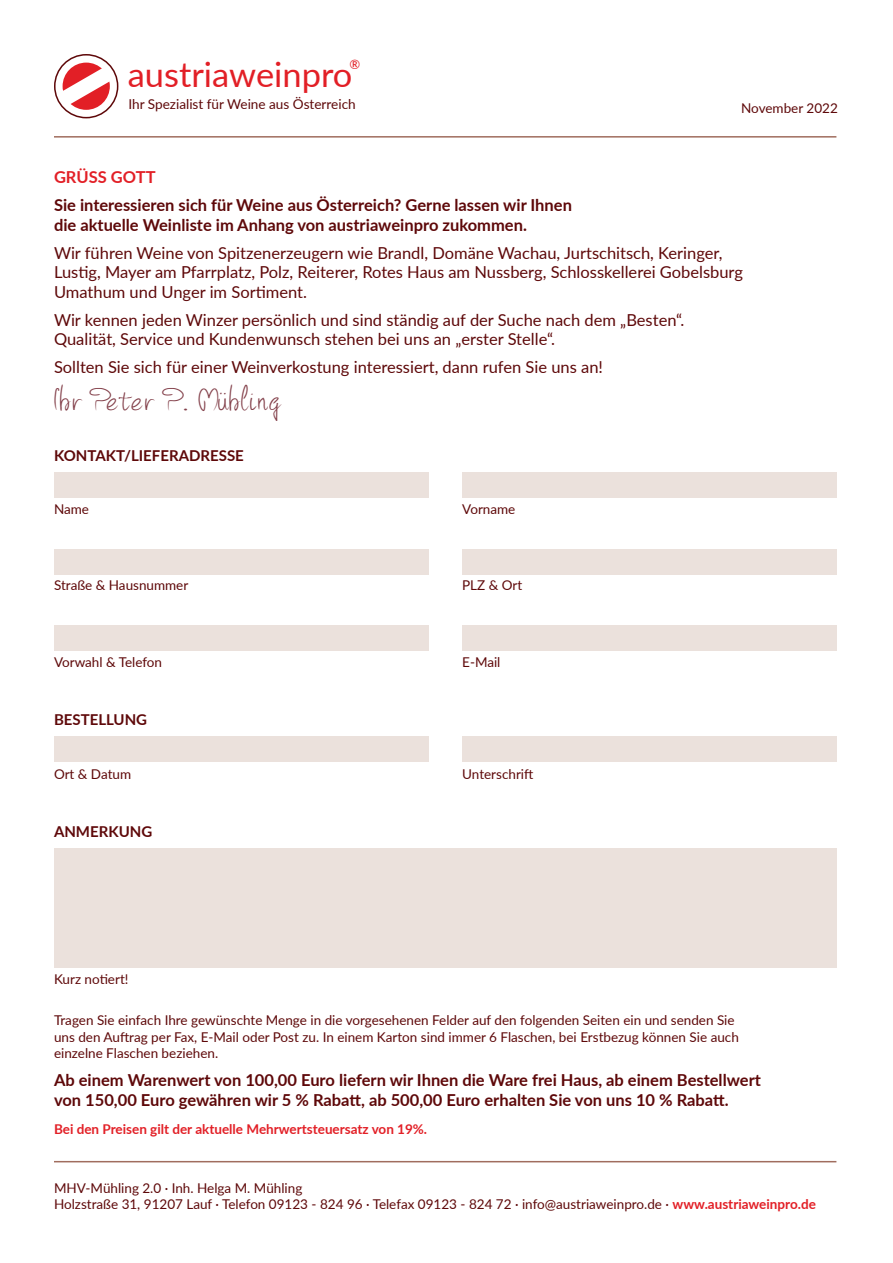
<style>
.page{position:relative;width:893px;height:1263px;background:#fff}
.page>*{position:absolute;margin:0;border:0;box-sizing:border-box;transform-origin:0 0}
.t1{font:34.5px "Lato";color:#e21f26}
.t2{font:30px "PW Curvyregularscript";letter-spacing:.03em;color:#83404a}
.t3{font:16.5px/19.5px "Lato";color:#5e0809}
.t4{font:700 16.5px/19.5px "Lato";color:#5e0809}
.t5{font:700 16.5px "Lato";color:#e21f26}
.t6{font:700 15px "Lato";color:#5e0809}
.t7{font:13.65px "Lato";color:#5e0809}
.t8{font:13.5px/16.5px "Lato";color:#5e0809}
.t9{font:700 13.5px "Lato";color:#e21f26}
.t10{font:13.05px "Lato";color:#e21f26}
.s1{font-weight:700;color:#e21f26}
</style>
<div class="page">
<svg style="left:54px;top:54px;width:65px;height:65px"></svg>
<hr style="left:54px;top:136px;width:782px;height:2px;background:#a06d5e">
<hr style="left:54px;top:1161px;width:782px;height:1px;background:#a06d5e">
<div style="left:54px;top:472px;width:374px;height:25px;background:#ebe1dc"></div>
<div style="left:462px;top:472px;width:374px;height:25px;background:#ebe1dc"></div>
<div style="left:54px;top:549px;width:374px;height:25px;background:#ebe1dc"></div>
<div style="left:462px;top:549px;width:374px;height:25px;background:#ebe1dc"></div>
<div style="left:54px;top:625px;width:374px;height:26px;background:#ebe1dc"></div>
<div style="left:462px;top:625px;width:374px;height:26px;background:#ebe1dc"></div>
<div style="left:54px;top:736px;width:374px;height:26px;background:#ebe1dc"></div>
<div style="left:462px;top:736px;width:374px;height:26px;background:#ebe1dc"></div>
<div style="left:54px;top:848px;width:782px;height:119px;background:#ebe1dc"></div>
<p class="t10" style="left:350px;top:55px;width:12px">®</p>
<h1 class="t1" style="left:128px;top:50px;width:226px">austriaweinpro</h1>
<p class="t7" style="left:128px;top:95px;width:229px">Ihr Spezialist für Weine aus Österreich</p>
<p class="t8" style="left:741px;top:99px;width:98px">November 2022</p>
<p class="t5" style="left:54px;top:165px;width:103px">GRÜSS GOTT</p>
<p class="t4" style="left:54px;top:195px;width:519px">Sie interessieren sich für Weine aus Österreich? Gerne lassen wir Ihnen die aktuelle Weinliste im Anhang von austriaweinpro zukommen.</p>
<p class="t3" style="left:54px;top:242px;width:690px">Wir führen Weine von Spitzenerzeugern wie Brandl, Domäne Wachau, Jurtschitsch, Keringer,<br>Lustig, Mayer am Pfarrplatz, Polz, Reiterer, Rotes Haus am Nussberg, Schlosskellerei Gobelsburg<br>Umathum und Unger im Sortiment.</p>
<p class="t3" style="left:54px;top:309px;width:632px">Wir kennen jeden Winzer persönlich und sind ständig auf der Suche nach dem „Besten“.<br>Qualität, Service und Kundenwunsch stehen bei uns an „erster Stelle“.</p>
<p class="t3" style="left:54px;top:357px;width:550px">Sollten Sie sich für einer Weinverkostung interessiert, dann rufen Sie uns an!</p>
<h2 class="t2" style="left:54px;top:385px;width:229px">Ihr Peter P. Mühling</h2>
<p class="t6" style="left:54px;top:444px;width:191px">KONTAKT/LIEFERADRESSE</p>
<p class="t8" style="left:54px;top:500px;width:37px">Name</p>
<p class="t8" style="left:462px;top:500px;width:55px">Vorname</p>
<p class="t8" style="left:54px;top:577px;width:136px">Straße &amp; Hausnummer</p>
<p class="t8" style="left:462px;top:577px;width:62px">PLZ &amp; Ort</p>
<p class="t8" style="left:54px;top:653px;width:110px">Vorwahl &amp; Telefon</p>
<p class="t8" style="left:462px;top:653px;width:40px">E-Mail</p>
<p class="t6" style="left:54px;top:709px;width:95px">BESTELLUNG</p>
<p class="t8" style="left:54px;top:765px;width:79px">Ort &amp; Datum</p>
<p class="t8" style="left:462px;top:765px;width:73px">Unterschrift</p>
<p class="t6" style="left:54px;top:820px;width:100px">ANMERKUNG</p>
<p class="t8" style="left:54px;top:970px;width:76px">Kurz notiert!</p>
<p class="t8" style="left:54px;top:1011px;width:686px">Tragen Sie einfach Ihre gewünschte Menge in die vorgesehenen Felder auf den folgenden Seiten ein und senden Sie uns den Auftrag per Fax, E-Mail oder Post zu. In einem Karton sind immer 6 Flaschen, bei Erstbezug können Sie auch einzelne Flaschen beziehen.</p>
<p class="t4" style="left:54px;top:1070px;width:708px">Ab einem Warenwert von 100,00 Euro liefern wir Ihnen die Ware frei Haus, ab einem Bestellwert von 150,00 Euro gewähren wir 5 % Rabatt, ab 500,00 Euro erhalten Sie von uns 10 % Rabatt.</p>
<p class="t9" style="left:54px;top:1119px;width:375px">Bei den Preisen gilt der aktuelle Mehrwertsteuersatz von 19%.</p>
<p class="t8" style="left:54px;top:1180px;width:763px;line-height:15.8px">MHV-Mühling 2.0 · Inh. Helga M. Mühling<br>Holzstraße 31, 91207 Lauf · Telefon 09123 - 824 96 · Telefax 09123 - 824 72 · info@austriaweinpro.de · <span class="s1">www.austriaweinpro.de</span></p>
</div>
